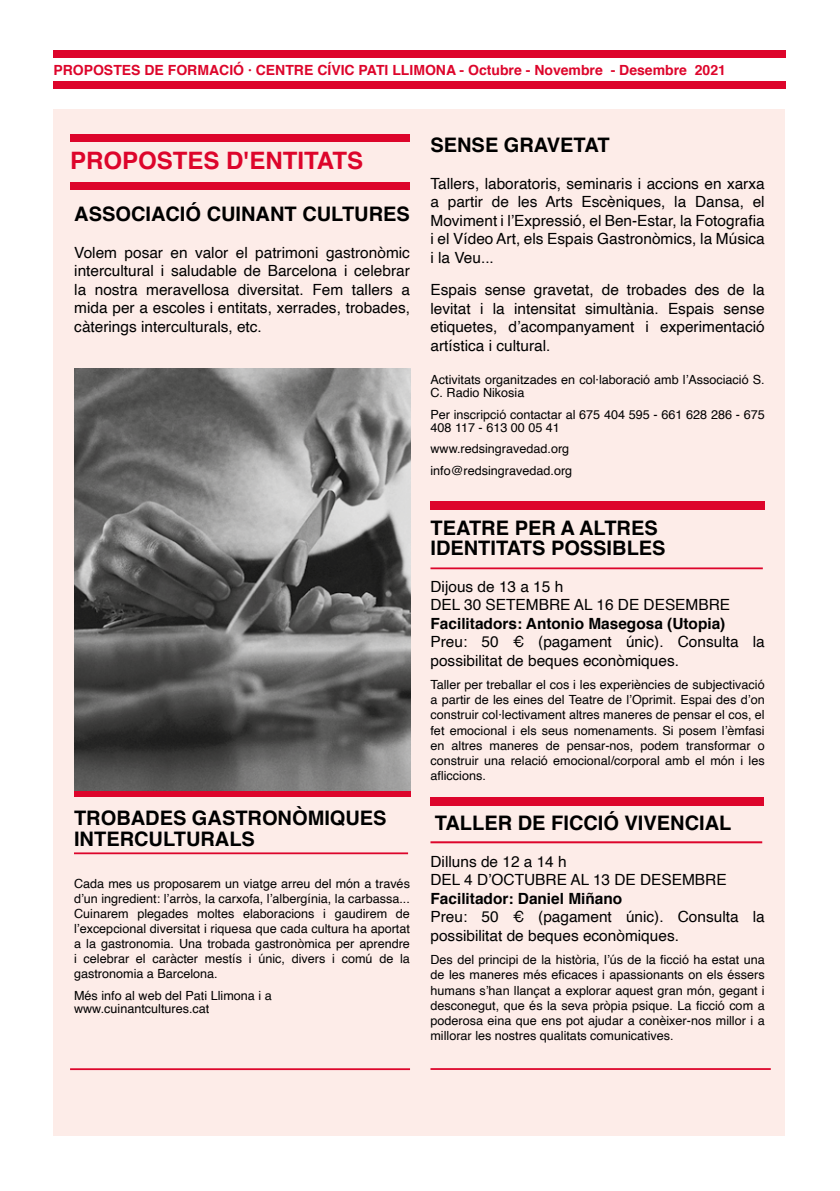
<style>
.page{position:relative;width:840px;height:1191px;background:#fff}
.page>*{position:absolute;margin:0;border:0;box-sizing:border-box;transform-origin:0 0}
.t1{font:700 24px "Helvetica";color:#dd052b}
.t2{font:700 20px/20px "Helvetica";color:#000}
.t3{font:15.4px/18.4px "Helvetica";color:#000}
.t4{font:700 15.4px "Helvetica";color:#000}
.t5{font:700 14px "Helvetica";color:#dd052b}
.t6{font:12.6px/15.2px "Helvetica";color:#000}
</style>
<div class="page">
<div style="left:53px;top:50px;width:732px;height:7px;background:#dd052b"></div>
<div style="left:53px;top:81px;width:732px;height:7px;background:#dd052b"></div>
<div style="left:53px;top:109px;width:731px;height:1026px;background:#fdece8"></div>
<div style="left:430px;top:501px;width:334px;height:8px;background:#dd052b"></div>
<hr style="left:430px;top:567px;width:332px;height:2px;background:#dd052b">
<div style="left:70px;top:182px;width:340px;height:8px;background:#dd052b"></div>
<svg style="left:74px;top:790px;width:336px;height:6px;background:#cb1737"></svg>
<hr style="left:74px;top:852px;width:334px;height:2px;background:#dd052b">
<hr style="left:430px;top:1068px;width:340px;height:2px;background:#dd052b">
<hr style="left:70px;top:1068px;width:340px;height:2px;background:#dd052b">
<img style="left:74px;top:368px;width:336px;height:422px">
<div style="left:70px;top:134px;width:340px;height:8px;background:#dd052b"></div>
<div style="left:430px;top:797px;width:334px;height:8px;background:#dd052b"></div>
<hr style="left:430px;top:841px;width:331px;height:2px;background:#dd052b">
<p class="t5" style="left:53px;top:58px;width:673px">PROPOSTES DE FORMACIÓ · CENTRE CÍVIC PATI LLIMONA - Octubre - Novembre - Desembre 2021</p>
<h1 class="t1" style="left:70px;top:141px;width:294px">PROPOSTES D'ENTITATS</h1>
<h2 class="t2" style="left:74px;top:204px;width:337px">ASSOCIACIÓ CUINANT CULTURES</h2>
<p class="t3" style="left:74px;top:243px;width:337px;text-align:justify">Volem posar en valor el patrimoni gastronòmic intercultural i saludable de Barcelona i celebrar la nostra meravellosa diversitat. Fem tallers a mida per a escoles i entitats, xerrades, trobades, càterings interculturals, etc.</p>
<h2 class="t2" style="left:74px;top:808px;width:314px">TROBADES GASTRONÒMIQUES<br>INTERCULTURALS</h2>
<p class="t6" style="left:74px;top:876px;width:337px;text-align:justify">Cada mes us proposarem un viatge arreu del món a través d’un ingredient: l’arròs, la carxofa, l’albergínia, la carbassa...<br>Cuinarem plegades moltes elaboracions i gaudirem de l’excepcional diversitat i riquesa que cada cultura ha aportat a la gastronomia. Una trobada gastronòmica per aprendre i celebrar el caràcter mestís i únic, divers i comú de la gastronomia a Barcelona.</p>
<p class="t6" style="left:74px;top:989px;width:199px;line-height:13px">Més info al web del Pati Llimona i a www.cuinantcultures.cat</p>
<h2 class="t2" style="left:430px;top:135px;width:180px">SENSE GRAVETAT</h2>
<p class="t3" style="left:430px;top:174px;width:335px;text-align:justify">Tallers, laboratoris, seminaris i accions en xarxa a partir de les Arts Escèniques, la Dansa, el Moviment i l’Expressió, el Ben-Estar, la Fotografia i el Vídeo Art, els Espais Gastronòmics, la Música i la Veu...</p>
<p class="t3" style="left:430px;top:281px;width:335px;text-align:justify">Espais sense gravetat, de trobades des de la levitat i la intensitat simultània. Espais sense etiquetes, d’acompanyament i experimentació artística i cultural.</p>
<p class="t6" style="left:430px;top:373px;width:335px;line-height:13px">Activitats organitzades en col·laboració amb l’Associació S.<br>C. Radio Nikosia</p>
<p class="t6" style="left:430px;top:408px;width:335px;line-height:13px">Per inscripció contactar al 675 404 595 - 661 628 286 - 675<br>408 117 - 613 00 05 41</p>
<p class="t6" style="left:430px;top:438px;width:143px;line-height:21.6px">www.redsingravedad.org info@redsingravedad.org</p>
<h2 class="t2" style="left:430px;top:518px;width:236px">TEATRE PER A ALTRES<br>IDENTITATS POSSIBLES</h2>
<p class="t3" style="left:430px;top:577px;width:301px">Dijous de 13 a 15 h<br>DEL 30 SETEMBRE AL 16 DE DESEMBRE</p>
<p class="t4" style="left:430px;top:610px;width:296px">Facilitadors: Antonio Masegosa (Utopia)</p>
<p class="t3" style="left:430px;top:633px;width:335px">Preu: 50 € (pagament únic). Consulta la possibilitat de beques econòmiques.</p>
<p class="t6" style="left:430px;top:677px;width:335px;text-align:justify">Taller per treballar el cos i les experiències de subjectivació a partir de les eines del Teatre de l’Oprimit. Espai des d’on construir col·lectivament altres maneres de pensar el cos, el fet emocional i els seus nomenaments. Si posem l’èmfasi en altres maneres de pensar-nos, podem transformar o construir una relació emocional/corporal amb el món i les afliccions.</p>
<h2 class="t2" style="left:434px;top:813px;width:298px">TALLER DE FICCIÓ VIVENCIAL</h2>
<p class="t3" style="left:430px;top:852px;width:297px">Dilluns de 12 a 14 h<br>DEL 4 D’OCTUBRE AL 13 DE DESEMBRE</p>
<p class="t4" style="left:430px;top:886px;width:193px">Facilitador: Daniel Miñano</p>
<p class="t3" style="left:430px;top:908px;width:335px">Preu: 50 € (pagament únic). Consulta la possibilitat de beques econòmiques.</p>
<p class="t6" style="left:430px;top:952px;width:335px;text-align:justify">Des del principi de la història, l’ús de la ficció ha estat una de les maneres més eficaces i apassionants on els éssers humans s’han llançat a explorar aquest gran món, gegant i desconegut, que és la seva pròpia psique. La ficció com a poderosa eina que ens pot ajudar a conèixer-nos millor i a millorar les nostres qualitats comunicatives.</p>
</div>
